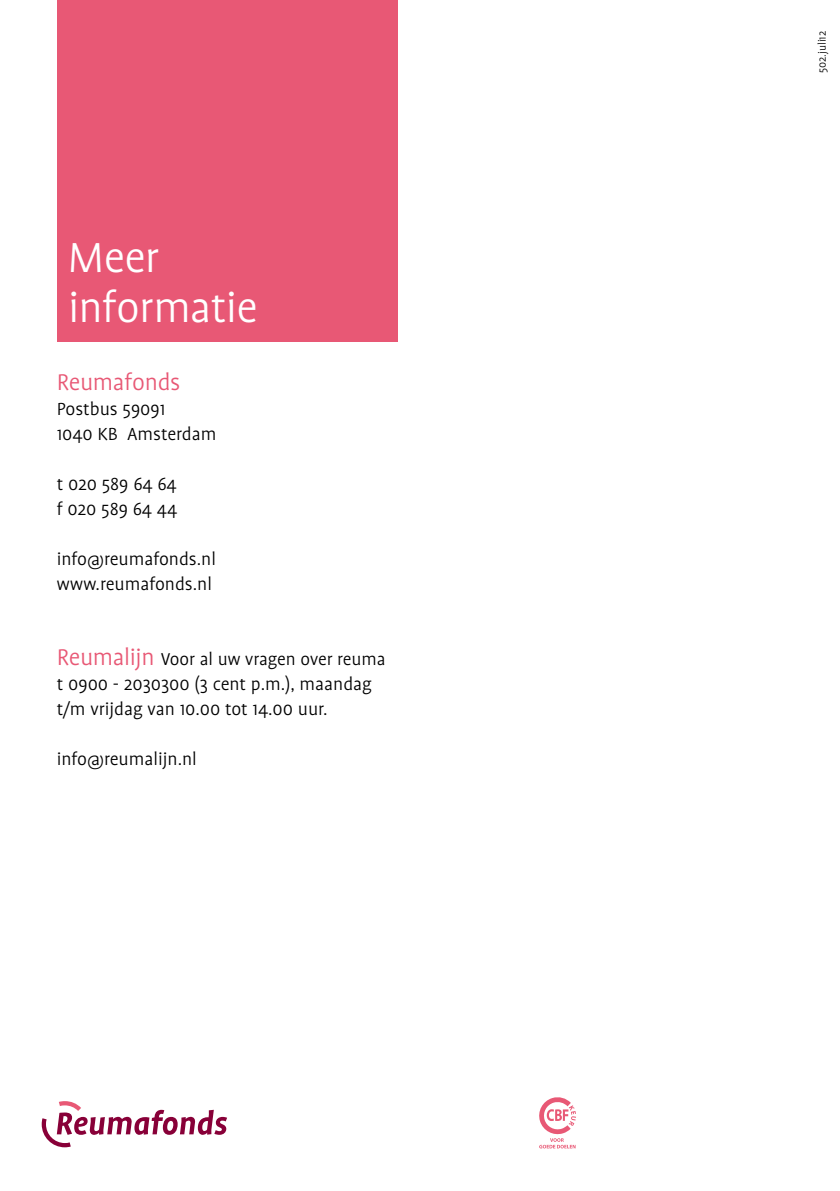
<style>
.page{position:relative;width:840px;height:1191px;background:#fff}
.page>*{position:absolute;margin:0;border:0;box-sizing:border-box;transform-origin:0 0}
.t1{font:300 48px/50px "Profile OT";letter-spacing:-.015em;color:#fff}
.t2{font:300 26px "Profile OT";letter-spacing:-.01em;color:#e85875}
.t3{font:300 20px/25px "Profile OT";color:#000}
.t4{font:300 19.6px "Profile OT";color:#000}
.t5{font:300 12px "Profile OT";color:#000}
.s1{font-size:26px;color:#e85875}
</style>
<div class="page">
<svg style="left:42px;top:1101px;width:185px;height:46px"></svg>
<div style="left:57px;top:0;width:340px;height:342px;background:#e85875"></div>
<svg style="left:539px;top:1097px;width:36px;height:51px"></svg>
<h1 class="t1" style="left:67px;top:233px;width:191px">Meer informatie</h1>
<h2 class="t2" style="left:57px;top:368px;width:125px">Reumafonds</h2>
<p class="t3" style="left:57px;top:397px;width:161px">Postbus 59091<br>1040 KB Amsterdam</p>
<p class="t3" style="left:57px;top:472px;width:122px">t 020 589 64 64 f 020 589 64 44</p>
<p class="t3" style="left:57px;top:547px;width:161px">info@reumafonds.nl www.reumafonds.nl</p>
<p class="t4" style="left:57px;top:648px;width:330px"><span class="s1">Reumalijn</span> Voor al uw vragen over reuma</p>
<p class="t3" style="left:57px;top:672px;width:316px">t 0900 - 2030300 (3 cent p.m.), maandag t/m vrijdag van 10.00 tot 14.00 uur.</p>
<p class="t3" style="left:57px;top:747px;width:141px">info@reumalijn.nl</p>
<p class="t5" style="left:814px;top:73px;width:43px;rotate:-90deg">502.juli12</p>
</div>
